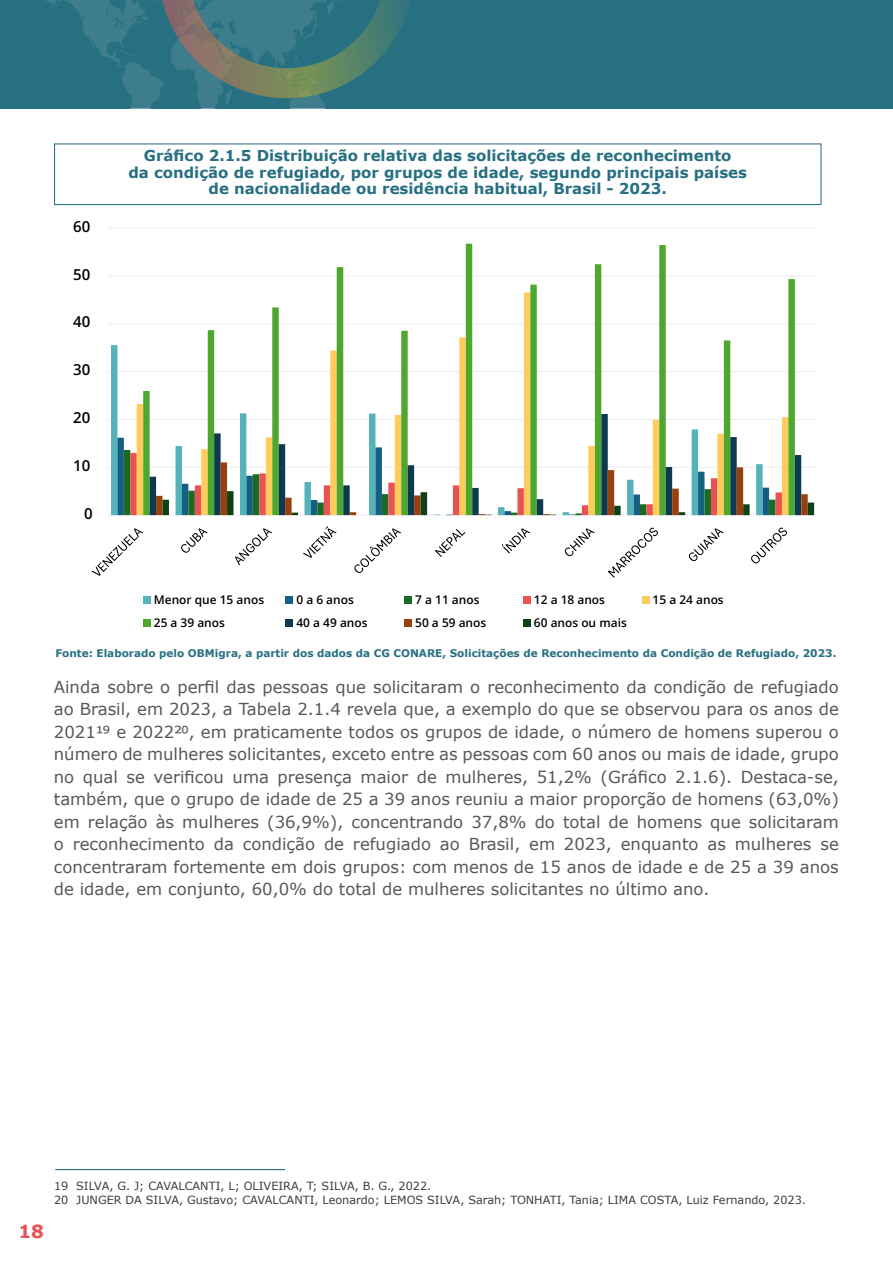
<style>
.page{position:relative;width:893px;height:1263px;background:#fff}
.page>*{position:absolute;margin:0;border:0;box-sizing:border-box;transform-origin:0 0}
.t1{font:700 18px "Verdana";color:#e95252}
.t2{font:16.5px/22.5px "Verdana";color:#575756;text-align:justify}
.t3{font:700 15px/16.5px "Verdana";color:#277082;text-align:center}
.t4{font:600 15px "Open Sans";color:#000}
.t5{font:600 12px "Open Sans";color:#000}
.t6{font:11.25px/13.5px "Verdana";color:#3c3c3b}
.t7{font:700 10.5px "Verdana";color:#277082}
</style>
<div class="page">
<div style="left:0;top:0;width:893px;height:108px;background:#267082"></div>
<svg style="left:43px;top:0;width:337px;height:109px"></svg>
<div style="left:54px;top:143px;width:767px;height:62px;border:1px solid #277082"></div>
<hr style="left:108px;top:467px;width:709px;height:1px;background:#d9d9d9">
<hr style="left:108px;top:419px;width:709px;height:1px;background:#d9d9d9">
<hr style="left:108px;top:371px;width:709px;height:1px;background:#d9d9d9">
<hr style="left:108px;top:323px;width:709px;height:1px;background:#d9d9d9">
<hr style="left:108px;top:276px;width:709px;height:1px;background:#d9d9d9">
<hr style="left:108px;top:228px;width:709px;height:1px;background:#d9d9d9">
<hr style="left:108px;top:515px;width:709px;height:1px;background:#d9d9d9">
<svg style="left:111px;top:345px;width:26px;height:170px"></svg>
<svg style="left:143px;top:244px;width:652px;height:206px"></svg>
<svg style="left:150px;top:414px;width:651px;height:36px"></svg>
<svg style="left:124px;top:450px;width:690px;height:65px"></svg>
<svg style="left:91px;top:528px;width:52px;height:48px"></svg>
<svg style="left:181px;top:528px;width:27px;height:25px"></svg>
<svg style="left:235px;top:528px;width:37px;height:37px"></svg>
<svg style="left:303px;top:526px;width:34px;height:32px"></svg>
<svg style="left:354px;top:528px;width:47px;height:45px"></svg>
<svg style="left:435px;top:529px;width:31px;height:28px"></svg>
<svg style="left:502px;top:528px;width:28px;height:25px"></svg>
<svg style="left:565px;top:528px;width:30px;height:28px"></svg>
<svg style="left:608px;top:528px;width:50px;height:50px"></svg>
<svg style="left:689px;top:528px;width:35px;height:33px"></svg>
<svg style="left:751px;top:527px;width:36px;height:36px"></svg>
<div style="left:143px;top:596px;width:7px;height:8px;background:#54b2ba"></div>
<div style="left:286px;top:596px;width:7px;height:8px;background:#156082"></div>
<div style="left:404px;top:596px;width:8px;height:8px;background:#196b24"></div>
<div style="left:523px;top:596px;width:8px;height:8px;background:#e85252"></div>
<div style="left:642px;top:596px;width:7px;height:8px;background:#ffcc59"></div>
<div style="left:143px;top:620px;width:7px;height:7px;background:#4ea72e"></div>
<div style="left:286px;top:620px;width:7px;height:7px;background:#0d3a4e"></div>
<div style="left:404px;top:620px;width:8px;height:7px;background:#994010"></div>
<div style="left:523px;top:620px;width:8px;height:7px;background:#0f4016"></div>
<hr style="left:55px;top:1169px;width:230px;height:1px;background:#277082">
<p class="t4" style="left:73px;top:216px;width:19px">60</p>
<p class="t4" style="left:73px;top:264px;width:19px">50</p>
<p class="t4" style="left:73px;top:312px;width:19px">40</p>
<p class="t4" style="left:73px;top:359px;width:19px">30</p>
<p class="t4" style="left:73px;top:407px;width:19px">20</p>
<p class="t4" style="left:73px;top:455px;width:19px">10</p>
<p class="t4" style="left:84px;top:503px;width:10px">0</p>
<p class="t3" style="left:128px;top:147px;width:620px">Gráfico 2.1.5 Distribuição relativa das solicitações de reconhecimento<br>da condição de refugiado, por grupos de idade, segundo principais países de nacionalidade ou residência habitual, Brasil - 2023.</p>
<p class="t5" style="left:154px;top:591px;width:112px">Menor que 15 anos</p>
<p class="t5" style="left:296px;top:591px;width:59px">0 a 6 anos</p>
<p class="t5" style="left:415px;top:591px;width:66px">7 a 11 anos</p>
<p class="t5" style="left:534px;top:591px;width:73px">12 a 18 anos</p>
<p class="t5" style="left:653px;top:591px;width:73px">15 a 24 anos</p>
<p class="t5" style="left:154px;top:615px;width:73px">25 a 39 anos</p>
<p class="t5" style="left:296px;top:615px;width:73px">40 a 49 anos</p>
<p class="t5" style="left:415px;top:615px;width:73px">50 a 59 anos</p>
<p class="t5" style="left:534px;top:615px;width:94px">60 anos ou mais</p>
<p class="t7" style="left:55px;top:646px;width:782px">Fonte: Elaborado pelo OBMigra, a partir dos dados da CG CONARE, Solicitações de Reconhecimento da Condição de Refugiado, 2023.</p>
<p class="t2" style="left:54px;top:675px;width:786px">Ainda sobre o perfil das pessoas que solicitaram o reconhecimento da condição de refugiado ao Brasil, em 2023, a Tabela 2.1.4 revela que, a exemplo do que se observou para os anos de 202119 e 202220, em praticamente todos os grupos de idade, o número de homens superou o número de mulheres solicitantes, exceto entre as pessoas com 60 anos ou mais de idade, grupo no qual se verificou uma presença maior de mulheres, 51,2% (Gráfico 2.1.6). Destaca-se, também, que o grupo de idade de 25 a 39 anos reuniu a maior proporção de homens (63,0%) em relação às mulheres (36,9%), concentrando 37,8% do total de homens que solicitaram o reconhecimento da condição de refugiado ao Brasil, em 2023, enquanto as mulheres se concentraram fortemente em dois grupos: com menos de 15 anos de idade e de 25 a 39 anos de idade, em conjunto, 60,0% do total de mulheres solicitantes no último ano.</p>
<p class="t1" style="left:18px;top:1219px;width:27px">18</p>
<p class="t6" style="left:54px;top:1179px;width:753px">19 SILVA, G. J; CAVALCANTI, L; OLIVEIRA, T; SILVA, B. G., 2022.<br>20 JUNGER DA SILVA, Gustavo; CAVALCANTI, Leonardo; LEMOS SILVA, Sarah; TONHATI, Tania; LIMA COSTA, Luiz Fernando, 2023.</p>
</div>
